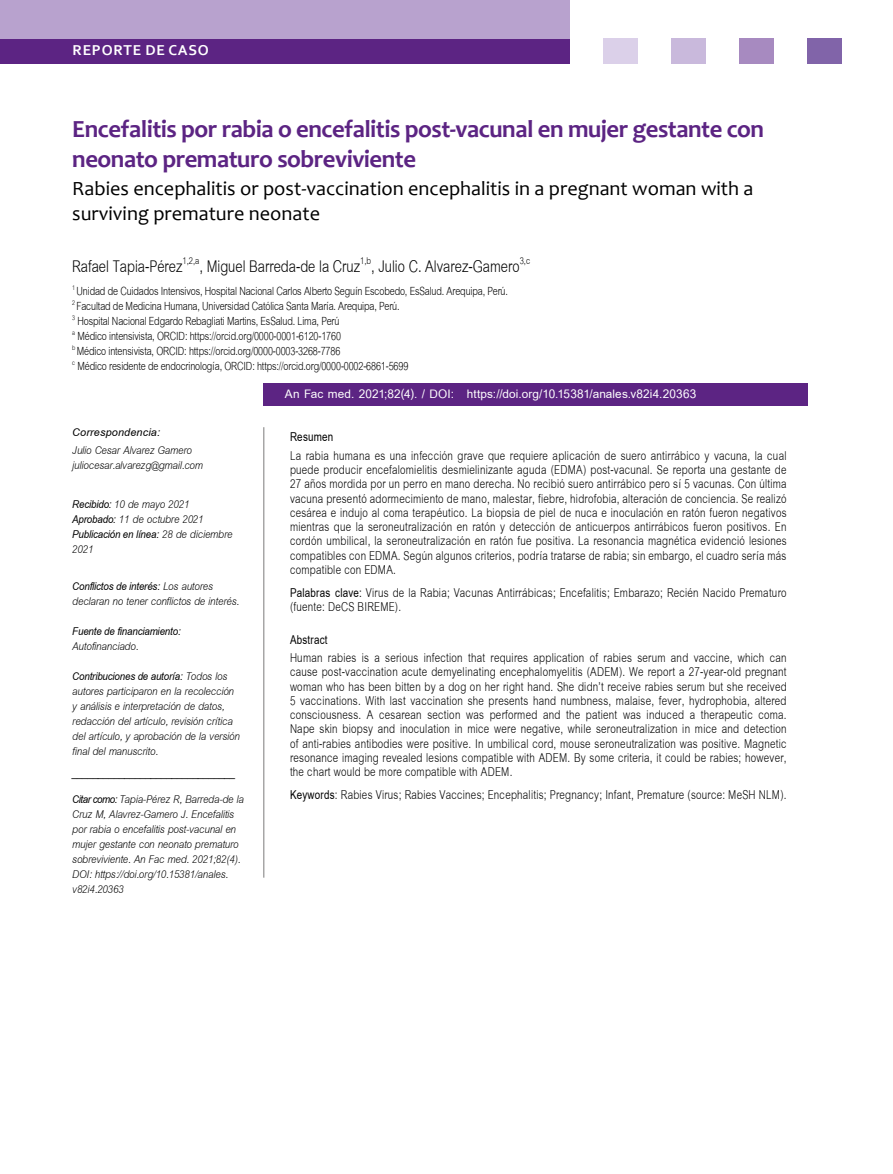
<style>
.page{position:relative;width:893px;height:1174px;background:#fff}
.page>*{position:absolute;margin:0;border:0;box-sizing:border-box;transform-origin:0 0}
.t1{font:700 24.75px/29.7px "Candara";letter-spacing:-.02em;color:#5c2483}
.t2{font:24.75px "Cordia UPC";color:#000;scale:.8 1}
.t3{font:20.25px/24.3px "Candara";color:#000}
.t4{font:18.75px/14.2px "Cordia UPC";letter-spacing:.015em;color:#000;text-align:justify;scale:.8 1}
.t5{font:700 18.75px "Cordia UPC";letter-spacing:.015em;color:#000;scale:.8 1}
.t6{font:700 18px "Cordia UPC";letter-spacing:.005em;color:#fff}
.t7{font:17.25px/15px "Cordia UPC";letter-spacing:-.01em;color:#000;scale:.8 1}
.t8{font:italic 16.5px/15px "Cordia UPC";letter-spacing:-.01em;color:#000;scale:.9 1}
.t9{font:italic 700 16.5px/30px "Cordia UPC";letter-spacing:-.01em;color:#000;scale:.9 1}
.t10{font:italic 700 16.5px "Cordia UPC";letter-spacing:.01em;color:#000}
.t11{font:700 15px "Corbel";letter-spacing:.05em;color:#fff}
.s1{font-weight:700}
.s2{font-weight:400}
</style>
<div class="page">
<div style="left:808px;top:38px;width:34px;height:26px;background:#8164a9"></div>
<div style="left:604px;top:38px;width:34px;height:26px;background:#dbd0e9"></div>
<div style="left:672px;top:38px;width:34px;height:26px;background:#c9b9dc"></div>
<div style="left:740px;top:38px;width:34px;height:26px;background:#a78ac0"></div>
<div style="left:0;top:38px;width:570px;height:26px;background:#5c2483"></div>
<div style="left:0;top:0;width:570px;height:38px;background:#b8a2ce"></div>
<div style="left:264px;top:383px;width:544px;height:22px;background:#5c2483"></div>
<hr style="left:264px;top:427px;width:1px;height:450px;background:#7c7b7b">
<p class="t11" style="left:73px;top:41px;width:138px">REPORTE DE CASO</p>
<h1 class="t1" style="left:72px;top:114px;width:693px">Encefalitis por rabia o encefalitis post-vacunal en mujer gestante con neonato prematuro sobreviviente</h1>
<p class="t3" style="left:72px;top:176px;width:683px">Rabies encephalitis or post-vaccination encephalitis in a pregnant woman with a surviving premature neonate</p>
<h1 class="t2" style="left:72px;top:250px;width:574px">Rafael Tapia-Pérez<sup>1,2,a</sup>, Miguel Barreda-de la Cruz<sup>1,b</sup>, Julio C. Alvarez-Gamero<sup>3,c</sup></h1>
<p class="t7" style="left:72px;top:284px;width:546px"><sup>1</sup> Unidad de Cuidados Intensivos, Hospital Nacional Carlos Alberto Seguín Escobedo, EsSalud. Arequipa, Perú.<br><sup>2</sup> Facultad de Medicina Humana, Universidad Católica Santa María. Arequipa, Perú.<br><sup>3</sup> Hospital Nacional Edgardo Rebagliati Martins, EsSalud. Lima, Perú<br><sup>a</sup> Médico intensivista, ORCID: https://orcid.org/0000-0001-6120-1760<br><sup>b</sup> Médico intensivista, ORCID: https://orcid.org/0000-0003-3268-7786<br><sup>c</sup> Médico residente de endocrinología, ORCID: https://orcid.org/0000-0002-6861-5699</p>
<p class="t10" style="left:72px;top:423px;width:89px">Correspondencia:</p>
<p class="t8" style="left:72px;top:442px;width:147px">Julio Cesar Alvarez Gamero juliocesar.alvarezg@gmail.com</p>
<p class="t8" style="left:72px;top:496px;width:180px"><span class="s1">Recibido:</span> 10 de mayo 2021<br><span class="s1">Aprobado:</span> 11 de octubre 2021<br><span class="s1">Publicación en línea:</span> 28 de diciembre<br>2021</p>
<p class="t8" style="left:72px;top:579px;width:187px"><span class="s1">Conflictos de interés:</span> Los autores declaran no tener conflictos de interés.</p>
<p class="t9" style="left:72px;top:617px;width:122px">Fuente de financiamiento:</p>
<p class="t9" style="left:72px;top:632px;width:174px"><span class="s2">Autofinanciado.<br></span>Contribuciones de autoría: <span class="s2">Todos los</span></p>
<p class="t8" style="left:72px;top:684px;width:188px">autores participaron en la recolección y análisis e interpretación de datos, redacción del artículo, revisión crítica del artículo, y aprobación de la versión final del manuscrito.</p>
<p class="t9" style="left:72px;top:760px;width:192px;line-height:25.5px">_______________________________<br>Citar como: <span class="s2">Tapia-Pérez R, Barreda-de la</span></p>
<p class="t8" style="left:72px;top:806px;width:188px">Cruz M, Alavrez-Gamero J. Encefalitis por rabia o encefalitis post-vacunal en mujer gestante con neonato prematuro sobreviviente. An Fac med. 2021;82(4).<br>DOI: https://doi.org/10.15381/anales. v82i4.20363</p>
<p class="t6" style="left:285px;top:383px;width:413px">An Fac med. 2021;82(4). / DOI: https://doi.org/10.15381/anales.v82i4.20363</p>
<p class="t5" style="left:290px;top:425px;width:56px">Resumen</p>
<p class="t4" style="left:290px;top:449px;width:622px">La rabia humana es una infección grave que requiere aplicación de suero antirrábico y vacuna, la cual puede producir encefalomielitis desmielinizante aguda (EDMA) post-vacunal. Se reporta una gestante de 27 años mordida por un perro en mano derecha. No recibió suero antirrábico pero sí 5 vacunas. Con última vacuna presentó adormecimiento de mano, malestar, fiebre, hidrofobia, alteración de conciencia. Se realizó cesárea e indujo al coma terapéutico. La biopsia de piel de nuca e inoculación en ratón fueron negativos mientras que la seroneutralización en ratón y detección de anticuerpos antirrábicos fueron positivos. En cordón umbilical, la seroneutralización en ratón fue positiva. La resonancia magnética evidenció lesiones compatibles con EDMA. Según algunos criterios, podría tratarse de rabia; sin embargo, el cuadro sería más compatible con EDMA.</p>
<p class="t4" style="left:290px;top:585px;width:622px"><span class="s1">Palabras clave:</span> Virus de la Rabia; Vacunas Antirrábicas; Encefalitis; Embarazo; Recién Nacido Prematuro (fuente: DeCS BIREME).</p>
<p class="t5" style="left:290px;top:628px;width:49px">Abstract</p>
<p class="t4" style="left:290px;top:651px;width:622px">Human rabies is a serious infection that requires application of rabies serum and vaccine, which can cause post-vaccination acute demyelinating encephalomyelitis (ADEM). We report a 27-year-old pregnant woman who has been bitten by a dog on her right hand. She didn’t receive rabies serum but she received 5 vaccinations. With last vaccination she presents hand numbness, malaise, fever, hydrophobia, altered consciousness. A cesarean section was performed and the patient was induced a therapeutic coma.<br>Nape skin biopsy and inoculation in mice were negative, while seroneutralization in mice and detection of anti-rabies antibodies were positive. In umbilical cord, mouse seroneutralization was positive. Magnetic resonance imaging revealed lesions compatible with ADEM. By some criteria, it could be rabies; however, the chart would be more compatible with ADEM.</p>
<p class="t4" style="left:290px;top:788px;width:622px"><span class="s1">Keywords</span>: Rabies Virus; Rabies Vaccines; Encephalitis; Pregnancy; Infant, Premature (source: MeSH NLM).</p>
</div>
